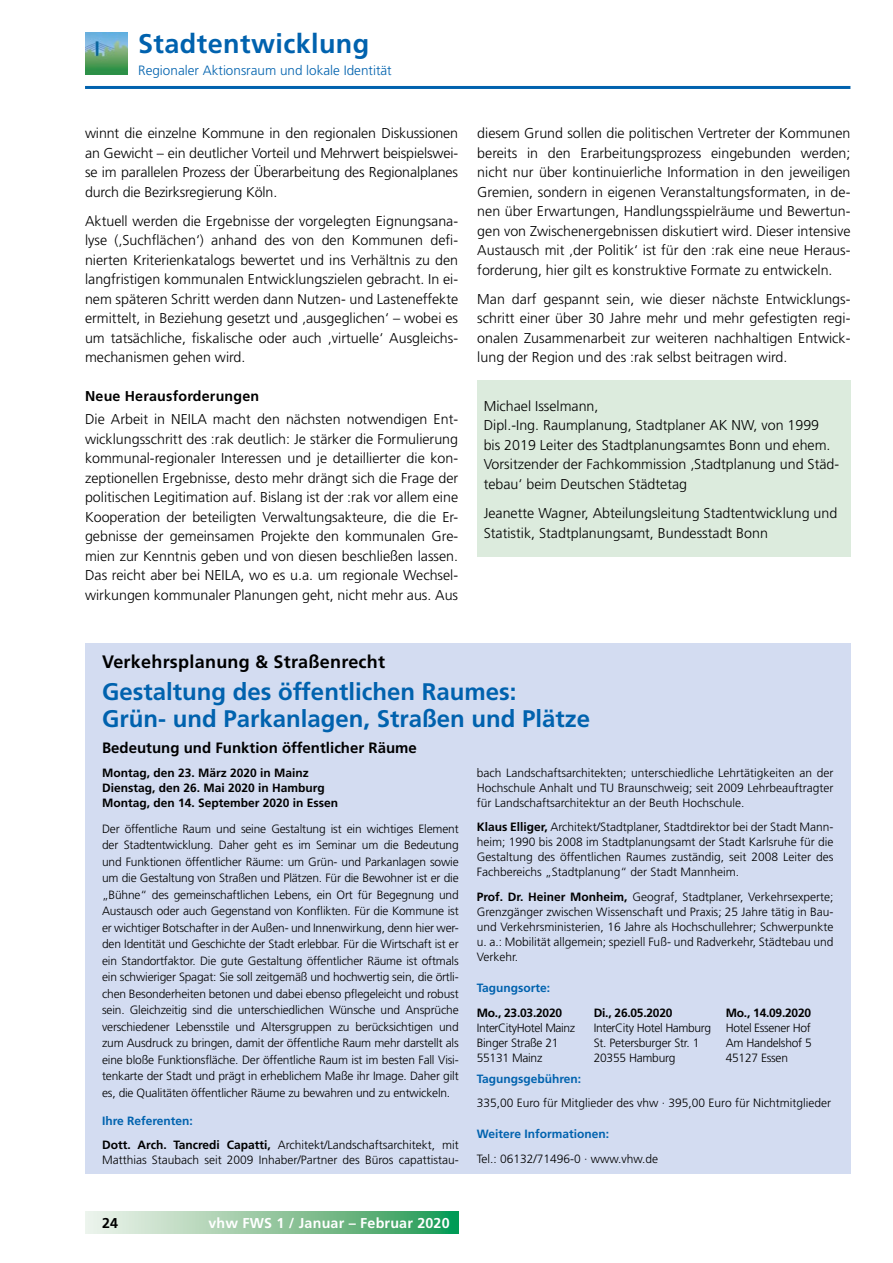
<style>
.page{position:relative;width:893px;height:1263px;background:#fff}
.page>*{position:absolute;margin:0;border:0;box-sizing:border-box;transform-origin:0 0}
.t1{font:700 27px "Frutiger LT Std";letter-spacing:.015em;color:#0062ae}
.t2{font:700 24px/27px "Frutiger LT Std";color:#0062ae}
.t3{font:700 18px "Frutiger LT Std";letter-spacing:.015em;color:#000}
.t4{font:700 15px "Frutiger LT Std";color:#000}
.t5{font:300 14.25px/19.5px "Frutiger LT Std";color:#000;text-align:justify}
.t6{font:700 14.25px "Frutiger LT Std";letter-spacing:.015em;color:#fff}
.t7{font:700 14.25px "Frutiger LT Std";letter-spacing:.015em;color:#000}
.t8{font:300 13.5px "Frutiger LT Std";color:#0062ae}
.t9{font:300 12px/16.5px "Frutiger LT Std";color:#000;text-align:justify}
.t10{font:700 12px/15px "Frutiger LT Std";color:#000}
.t11{font:300 12px "Frutiger LT Std";letter-spacing:-.02em;color:#000}
.t12{font:300 12px "Frutiger LT Std";letter-spacing:-.03em;color:#000}
.t13{font:700 12px "Frutiger LT Std";color:#0062ae}
.t14{font:700 12px "Frutiger LT Std";letter-spacing:-.02em;color:#000}
.s1{font-weight:700;color:#0062ae}
.s2{font-weight:700}
</style>
<div class="page">
<hr style="left:85px;top:86px;width:765px;height:3px;background:#0062ae">
<svg style="left:85px;top:1212px;width:373px;height:21px;background:#8dc69f"></svg>
<img style="left:85px;top:32px;width:42px;height:43px">
<div style="left:477px;top:381px;width:373px;height:176px;background:#dcebdd"></div>
<div style="left:85px;top:643px;width:765px;height:531px;background:#d3dcf1"></div>
<h1 class="t1" style="left:138px;top:28px;width:233px">Stadtentwicklung</h1>
<p class="t8" style="left:138px;top:62px;width:255px">Regionaler Aktionsraum und lokale Identität</p>
<p class="t5" style="left:85px;top:124px;width:375px">winnt die einzelne Kommune in den regionalen Diskussionen an Gewicht – ein deutlicher Vorteil und Mehrwert beispielswei&shy;se im parallelen Prozess der Überarbeitung des Regionalplanes durch die Bezirksregierung Köln.</p>
<p class="t5" style="left:85px;top:211px;width:375px">Aktuell werden die Ergebnisse der vorgelegten Eignungsana&shy;lyse (‚Suchflächen‘) anhand des von den Kommunen defi&shy;nierten Kriterienkatalogs bewertet und ins Verhältnis zu den langfristigen kommunalen Entwicklungszielen gebracht. In ei&shy;nem späteren Schritt werden dann Nutzen- und Lasteneffekte ermittelt, in Beziehung gesetzt und ‚ausgeglichen‘ – wobei es um tatsächliche, fiskalische oder auch ‚virtuelle‘ Ausgleichs&shy;mechanismen gehen wird.</p>
<p class="t7" style="left:85px;top:387px;width:176px">Neue Herausforderungen</p>
<p class="t5" style="left:85px;top:410px;width:375px">Die Arbeit in NEILA macht den nächsten notwendigen Ent&shy;wicklungsschritt des :rak deutlich: Je stärker die Formulierung kommunal-regionaler Interessen und je detaillierter die kon&shy;zeptionellen Ergebnisse, desto mehr drängt sich die Frage der politischen Legitimation auf. Bislang ist der :rak vor allem eine Kooperation der beteiligten Verwaltungsakteure, die die Er&shy;gebnisse der gemeinsamen Projekte den kommunalen Gre&shy;mien zur Kenntnis geben und von diesen beschließen lassen.<br>Das reicht aber bei NEILA, wo es u.a. um regionale Wechsel&shy;wirkungen kommunaler Planungen geht, nicht mehr aus. Aus</p>
<p class="t5" style="left:477px;top:124px;width:375px">diesem Grund sollen die politischen Vertreter der Kommunen bereits in den Erarbeitungsprozess eingebunden werden; nicht nur über kontinuierliche Information in den jeweiligen Gremien, sondern in eigenen Veranstaltungsformaten, in de&shy;nen über Erwartungen, Handlungsspielräume und Bewertun&shy;gen von Zwischenergebnissen diskutiert wird. Dieser intensive Austausch mit ‚der Politik‘ ist für den :rak eine neue Heraus&shy;forderung, hier gilt es konstruktive Formate zu entwickeln.</p>
<p class="t5" style="left:477px;top:290px;width:375px">Man darf gespannt sein, wie dieser nächste Entwicklungs&shy;schritt einer über 30 Jahre mehr und mehr gefestigten regi&shy;onalen Zusammenarbeit zur weiteren nachhaltigen Entwick&shy;lung der Region und des :rak selbst beitragen wird.</p>
<p class="t5" style="left:484px;top:396px;width:357px;text-align:left">Michael Isselmann,<br>Dipl.-Ing. Raumplanung, Stadtplaner AK NW, von 1999 bis 2019 Leiter des Stadtplanungsamtes Bonn und ehem.<br>Vorsitzender der Fachkommission ‚Stadtplanung und Städ&shy;tebau‘ beim Deutschen Städtetag</p>
<p class="t5" style="left:484px;top:504px;width:355px">Jeanette Wagner, Abteilungsleitung Stadtentwicklung und<br>Statistik, Stadtplanungsamt, Bundesstadt Bonn</p>
<p class="t3" style="left:102px;top:651px;width:285px">Verkehrsplanung &amp; Straßenrecht</p>
<h2 class="t2" style="left:102px;top:678px;width:490px">Gestaltung des öffentlichen Raumes:<br>Grün- und Parkanlagen, Straßen und Plätze</h2>
<p class="t4" style="left:102px;top:739px;width:316px">Bedeutung und Funktion öffentlicher Räume</p>
<p class="t10" style="left:102px;top:765px;width:238px">Montag, den 23. März 2020 in Mainz<br>Dienstag, den 26. Mai 2020 in Hamburg<br>Montag, den 14. September 2020 in Essen</p>
<p class="t9" style="left:102px;top:821px;width:358px">Der öffentliche Raum und seine Gestaltung ist ein wichtiges Element der Stadtentwicklung. Daher geht es im Seminar um die Bedeutung und Funktionen öffentlicher Räume: um Grün- und Parkanlagen sowie um die Gestaltung von Straßen und Plätzen. Für die Bewohner ist er die „Bühne“ des gemeinschaftlichen Lebens, ein Ort für Begegnung und Austausch oder auch Gegenstand von Konflikten. Für die Kommune ist er wichtiger Botschafter in der Außen- und Innenwirkung, denn hier wer&shy;den Identität und Geschichte der Stadt erlebbar. Für die Wirtschaft ist er ein Standortfaktor. Die gute Gestaltung öffentlicher Räume ist oftmals ein schwieriger Spagat: Sie soll zeitgemäß und hochwertig sein, die örtli&shy;chen Besonderheiten betonen und dabei ebenso pflegeleicht und robust sein. Gleichzeitig sind die unterschiedlichen Wünsche und Ansprüche verschiedener Lebensstile und Altersgruppen zu berücksichtigen und zum Ausdruck zu bringen, damit der öffentliche Raum mehr darstellt als eine bloße Funktionsfläche. Der öffentliche Raum ist im besten Fall Visi&shy;tenkarte der Stadt und prägt in erheblichem Maße ihr Image. Daher gilt es, die Qualitäten öffentlicher Räume zu bewahren und zu entwickeln.</p>
<p class="t9" style="left:102px;top:1108px;width:358px;line-height:24.8px"><span class="s1">Ihre Referenten:<br></span><span class="s2">Dott. Arch. Tancredi Capatti,</span> Architekt/Landschaftsarchitekt, mit</p>
<p class="t9" style="left:102px;top:1152px;width:358px">Matthias Staubach seit 2009 Inhaber/Partner des Büros capattistau-</p>
<p class="t9" style="left:477px;top:765px;width:358px;line-height:15px">bach Landschaftsarchitekten; unterschiedliche Lehrtätigkeiten an der Hochschule Anhalt und TU Braunschweig; seit 2009 Lehrbeauftragter für Landschaftsarchitektur an der Beuth Hochschule.</p>
<p class="t9" style="left:477px;top:820px;width:358px;line-height:15px"><span class="s2">Klaus Elliger,</span> Architekt/Stadtplaner, Stadtdirektor bei der Stadt Mann&shy;heim; 1990 bis 2008 im Stadtplanungsamt der Stadt Karlsruhe für die Gestaltung des öffentlichen Raumes zuständig, seit 2008 Leiter des Fachbereichs „Stadtplanung“ der Stadt Mannheim.</p>
<p class="t9" style="left:477px;top:890px;width:358px;line-height:15px"><span class="s2">Prof. Dr. Heiner Monheim,</span> Geograf, Stadtplaner, Verkehrsexperte; Grenzgänger zwischen Wissenschaft und Praxis; 25 Jahre tätig in Bau&shy;und Verkehrsministerien, 16 Jahre als Hochschullehrer; Schwerpunkte u. a.: Mobilität allgemein; speziell Fuß- und Radverkehr, Städtebau und Verkehr.</p>
<p class="t13" style="left:477px;top:981px;width:75px">Tagungsorte:</p>
<p class="t14" style="left:477px;top:1005px;width:87px">Mo., 23.03.2020</p>
<p class="t14" style="left:594px;top:1005px;width:80px">Di., 26.05.2020</p>
<p class="t14" style="left:726px;top:1005px;width:87px">Mo., 14.09.2020</p>
<p class="t12" style="left:477px;top:1021px;width:100px">InterCityHotel Mainz</p>
<p class="t12" style="left:594px;top:1021px;width:218px">InterCity Hotel Hamburg Hotel Essener Hof</p>
<p class="t11" style="left:477px;top:1036px;width:83px">Binger Straße 21</p>
<p class="t11" style="left:594px;top:1036px;width:107px">St. Petersburger Str. 1</p>
<p class="t11" style="left:726px;top:1036px;width:88px">Am Handelshof 5</p>
<p class="t11" style="left:477px;top:1051px;width:67px">55131 Mainz</p>
<p class="t11" style="left:594px;top:1051px;width:83px">20355 Hamburg</p>
<p class="t11" style="left:726px;top:1051px;width:64px">45127 Essen</p>
<p class="t13" style="left:477px;top:1071px;width:106px">Tagungsgebühren:</p>
<p class="t9" style="left:477px;top:1095px;width:356px">335,00 Euro für Mitglieder des vhw · 395,00 Euro für Nichtmitglieder</p>
<p class="t13" style="left:477px;top:1127px;width:134px">Weitere Informationen:</p>
<p class="t9" style="left:477px;top:1151px;width:183px">Tel.: 06132/71496-0 · www.vhw.de</p>
<p class="t7" style="left:102px;top:1214px;width:18px">24</p>
<p class="t6" style="left:208px;top:1214px;width:243px">vhw FWS 1 / Januar – Februar 2020</p>
</div>
